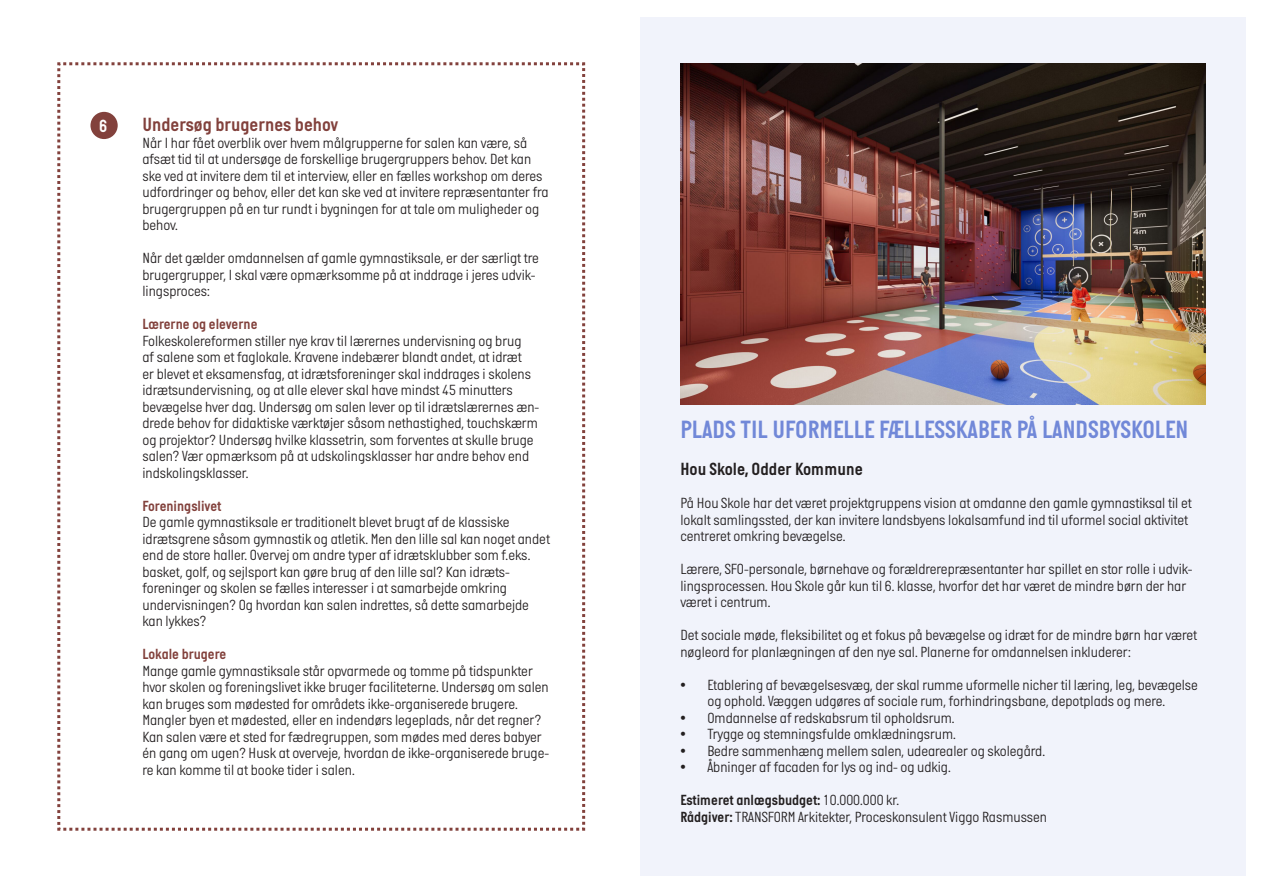
<style>
.page{position:relative;width:1263px;height:893px;background:#fff}
.page>*{position:absolute;margin:0;border:0;box-sizing:border-box;transform-origin:0 0}
.t1{font:25.5px "Italian Plate No Two D Bd";color:#7188d8}
.t2{font:19.5px "Italian Plate No Two D Bd";color:#82413c}
.t3{font:18px "Italian Plate No Two D Bd";color:#231f20}
.t4{font:18px "Italian Plate No Two D Bd";color:#fff}
.t5{font:300 15px/16.5px "Italian Plate No Two";color:#231f20}
.t6{font:15px "Italian Plate No Two D Bd";color:#82413c}
.t7{font:15px "Italian Plate No Two D Bd";color:#231f20}
.s1{font-family:"Italian Plate No Two";font-weight:300}
.s2{font-family:"Italian Plate No Two D Bd";font-weight:400}
</style>
<div class="page">
<svg style="left:57px;top:62px;width:529px;height:769px"></svg>
<div style="left:90px;top:112px;width:28px;height:27px;background:#82413c;border-radius:50%"></div>
<div style="left:640px;top:17px;width:606px;height:859px;background:#f1f3fb"></div>
<img style="left:680px;top:64px;width:525px;height:340px">
<p class="t4" style="left:99px;top:116px;width:10px">6</p>
<p class="t2" style="left:142px;top:114px;width:197px">Undersøg brugernes behov</p>
<p class="t5" style="left:142px;top:134px;width:408px">Når I har fået overblik over hvem målgrupperne for salen kan være, så afsæt tid til at undersøge de forskellige brugergruppers behov. Det kan ske ved at invitere dem til et interview, eller en fælles workshop om deres udfordringer og behov, eller det kan ske ved at invitere repræsentanter fra brugergruppen på en tur rundt i bygningen for at tale om muligheder og behov.</p>
<p class="t5" style="left:142px;top:250px;width:398px">Når det gælder omdannelsen af gamle gymnastiksale, er der særligt tre</p>
<p class="t5" style="left:142px;top:266px;width:394px">brugergrupper, I skal være opmærksomme på at inddrage i jeres udvik&shy;lingsproces:</p>
<p class="t6" style="left:142px;top:316px;width:116px">Lærerne og eleverne</p>
<p class="t5" style="left:142px;top:332px;width:398px">Folkeskolereformen stiller nye krav til lærernes undervisning og brug<br>af salene som et faglokale. Kravene indebærer blandt andet, at idræt<br>er blevet et eksamensfag, at idrætsforeninger skal inddrages i skolens idrætsundervisning, og at alle elever skal have mindst 45 minutters bevægelse hver dag. Undersøg om salen lever op til idrætslærernes æn&shy;drede behov for didaktiske værktøjer såsom nethastighed, touchskærm og projektor? Undersøg hvilke klassetrin, som forventes at skulle bruge salen? Vær opmærksom på at udskolingsklasser har andre behov end indskolingsklasser.</p>
<p class="t6" style="left:142px;top:498px;width:80px">Foreningslivet</p>
<p class="t5" style="left:142px;top:514px;width:409px">De gamle gymnastiksale er traditionelt blevet brugt af de klassiske idrætsgrene såsom gymnastik og atletik. Men den lille sal kan noget andet end de store haller. Overvej om andre typer af idrætsklubber som f.eks. basket, golf, og sejlsport kan gøre brug af den lille sal? Kan idræts&shy;foreninger og skolen se fælles interesser i at samarbejde omkring undervisningen? Og hvordan kan salen indrettes, så dette samarbejde kan lykkes?</p>
<p class="t6" style="left:142px;top:646px;width:85px">Lokale brugere</p>
<p class="t5" style="left:142px;top:662px;width:408px">Mange gamle gymnastiksale står opvarmede og tomme på tidspunkter hvor skolen og foreningslivet ikke bruger faciliteterne. Undersøg om salen kan bruges som mødested for områdets ikke-organiserede brugere.<br>Mangler byen et mødested, eller en indendørs legeplads, når det regner?<br>Kan salen være et sted for fædregruppen, som mødes med deres babyer én gang om ugen? Husk at overveje, hvordan de ikke-organiserede bruge&shy;re kan komme til at booke tider i salen.</p>
<p class="t1" style="left:680px;top:416px;width:509px">PLADS TIL UFORMELLE FÆLLESSKABER PÅ LANDSBYSKOLEN</p>
<p class="t3" style="left:680px;top:459px;width:184px">Hou Skole, Odder Kommune</p>
<p class="t5" style="left:680px;top:495px;width:513px">På Hou Skole har det været projektgruppens vision at omdanne den gamle gymnastiksal til et lokalt samlingssted, der kan invitere landsbyens lokalsamfund ind til uformel social aktivitet centreret omkring bevægelse.</p>
<p class="t5" style="left:680px;top:561px;width:513px">Lærere, SFO-personale, børnehave og forældrerepræsentanter har spillet en stor rolle i udvik&shy;lingsprocessen. Hou Skole går kun til 6. klasse, hvorfor det har været de mindre børn der har været i centrum.</p>
<p class="t5" style="left:680px;top:627px;width:518px">Det sociale møde, fleksibilitet og et fokus på bevægelse og idræt for de mindre børn har været nøgleord for planlægningen af den nye sal. Planerne for omdannelsen inkluderer:</p>
<p class="t5" style="left:680px;top:676px;width:519px;text-align:center">• Etablering af bevægelsesvæg, der skal rumme uformelle nicher til læring, leg, bevægelse og ophold. Væggen udgøres af sociale rum, forhindringsbane, depotplads og mere.</p>
<p class="t5" style="left:680px;top:709px;width:276px">• Omdannelse af redskabsrum til opholdsrum.</p>
<p class="t5" style="left:680px;top:726px;width:277px">• Trygge og stemningsfulde omklædningsrum.</p>
<p class="t5" style="left:680px;top:742px;width:366px">• Bedre sammenhæng mellem salen, udearealer og skolegård.</p>
<p class="t5" style="left:680px;top:759px;width:272px">• Åbninger af facaden for lys og ind- og udkig.</p>
<p class="t7" style="left:680px;top:792px;width:220px">Estimeret anlægsbudget: <span class="s1">10.000.000 kr.</span></p>
<p class="t5" style="left:680px;top:808px;width:368px"><span class="s2">Rådgiver:</span> TRANSFORM Arkitekter, Proceskonsulent Viggo Rasmussen</p>
</div>
